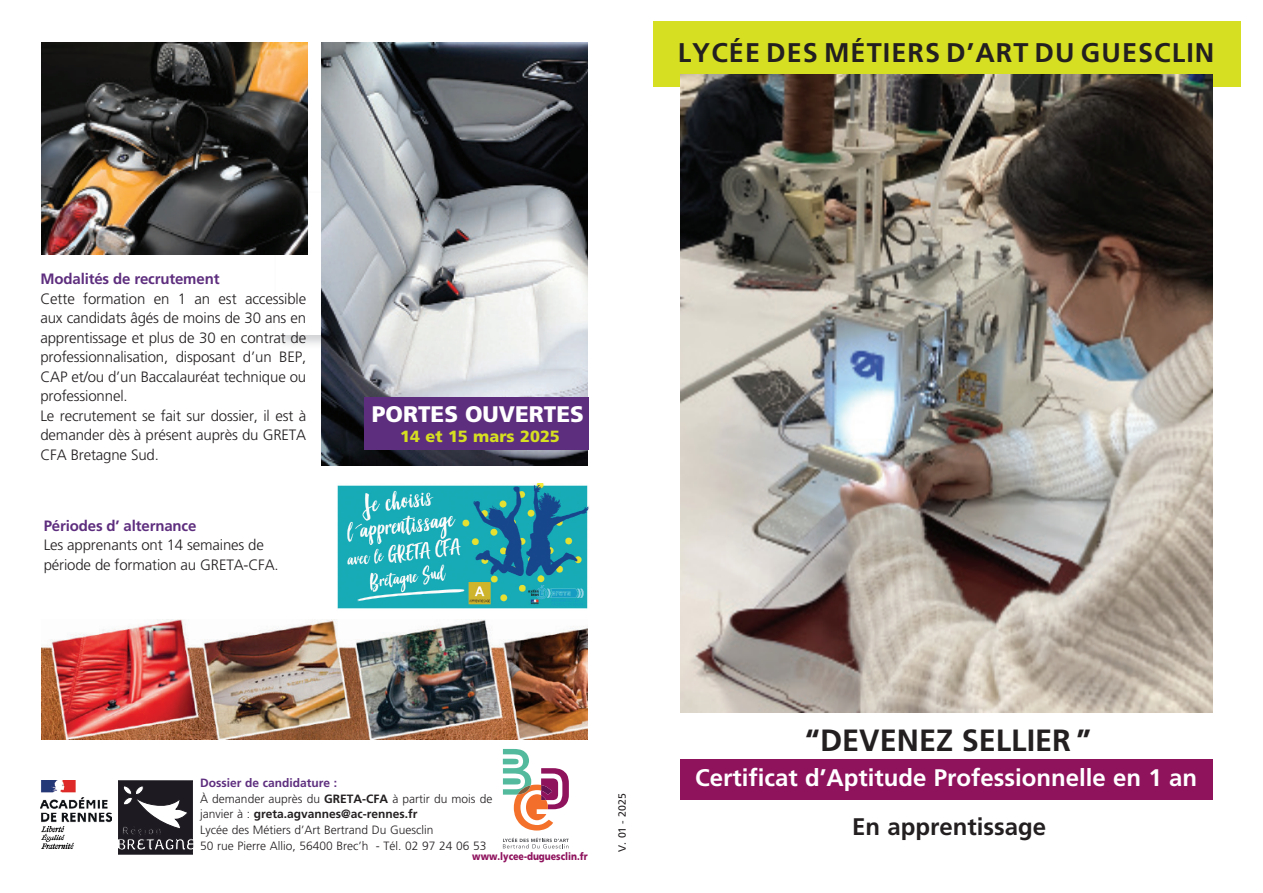
<style>
.page{position:relative;width:1263px;height:893px;background:#fff}
.page>*{position:absolute;margin:0;border:0;box-sizing:border-box;transform-origin:0 0}
.t1{font:700 30.75px "Frutiger";color:#231f20}
.t2{font:700 27px "Frutiger LT Std";letter-spacing:.04em;color:#231f20}
.t3{font:700 24px "Frutiger";color:#fff}
.t4{font:700 24px "Frutiger LT Std";color:#231f20}
.t5{font:900 22.5px "Frutiger";color:#fff}
.t6{font:900 16.2px "Frutiger";color:#d6df21}
.t7{font:300 15px/19.5px "Frutiger";letter-spacing:-.01em;color:#231f20}
.t8{font:700 15px "Frutiger";letter-spacing:-.01em;color:#5e2e7e}
.t9{font:300 12px/15.8px "Frutiger LT Std";color:#231f20}
.t10{font:900 10.5px "Frutiger LT Std";color:#8f125d;scale:.85 1}
.t11{font:10.5px "Frutiger LT Std";color:#231f20}
.s1{font-weight:700;color:#5e2e7e}
.s2{font-weight:700}
</style>
<div class="page">
<div style="left:653px;top:21px;width:588px;height:66px;background:#d6df21"></div>
<div style="left:680px;top:759px;width:532px;height:41px;background:#8f125d"></div>
<img style="left:274px;top:191px;width:48px;height:158px">
<div style="left:276px;top:193px;width:156px;height:141px;background:#fff"></div>
<img style="left:40px;top:780px;width:72px;height:69px">
<img style="left:681px;top:74px;width:531px;height:638px">
<img style="left:42px;top:619px;width:545px;height:120px">
<img style="left:322px;top:43px;width:265px;height:423px">
<img style="left:42px;top:43px;width:265px;height:211px">
<img style="left:337px;top:483px;width:252px;height:126px">
<div style="left:364px;top:397px;width:224px;height:53px;background:#5e2e7e"></div>
<svg style="left:118px;top:781px;width:75px;height:73px;background:#434046"></svg>
<svg style="left:503px;top:838px;width:66px;height:10px"></svg>
<svg style="left:503px;top:749px;width:66px;height:81px"></svg>
<h2 class="t2" style="left:678px;top:36px;width:538px">LYCÉE DES MÉTIERS D’ART DU GUESCLIN</h2>
<p class="t8" style="left:40px;top:270px;width:181px">Modalités de recrutement</p>
<p class="t7" style="left:40px;top:289px;width:267px">Cette formation en 1 an est accessible aux candidats âgés de moins de 30 ans en apprentissage et plus de 30 en contrat de professionnalisation, disposant d’un BEP, CAP et/ou d’un Baccalauréat technique ou professionnel.<br>Le recrutement se fait sur dossier, il est à demander dès à présent auprès du GRETA CFA Bretagne Sud.</p>
<p class="t8" style="left:44px;top:517px;width:154px">Périodes d’ alternance</p>
<p class="t7" style="left:44px;top:535px;width:237px">Les apprenants ont 14 semaines de période de formation au GRETA-CFA.</p>
<h3 class="t5" style="left:372px;top:401px;width:214px">PORTES OUVERTES</h3>
<p class="t6" style="left:400px;top:427px;width:161px">14 et 15 mars 2025</p>
<p class="t9" style="left:200px;top:775px;width:294px"><span class="s1">Dossier de candidature :<br></span>À demander auprès du <span class="s2">GRETA-CFA</span> à partir du mois de janvier à : <span class="s2">greta.agvannes@ac-rennes.fr<br></span>Lycée des Métiers d’Art Bertrand Du Guesclin<br>50 rue Pierre Allio, 56400 Brec’h - Tél. 02 97 24 06 53</p>
<p class="t10" style="left:472px;top:850px;width:137px">www.lycee-duguesclin.fr</p>
<p class="t11" style="left:616px;top:851px;width:60px;rotate:-90deg">V. 01 - 2025</p>
<h1 class="t1" style="left:805px;top:722px;width:287px">“DEVENEZ SELLIER ”</h1>
<h3 class="t3" style="left:695px;top:764px;width:504px">Certificat d’Aptitude Professionnelle en 1 an</h3>
<h3 class="t4" style="left:852px;top:812px;width:196px">En apprentissage</h3>
</div>
